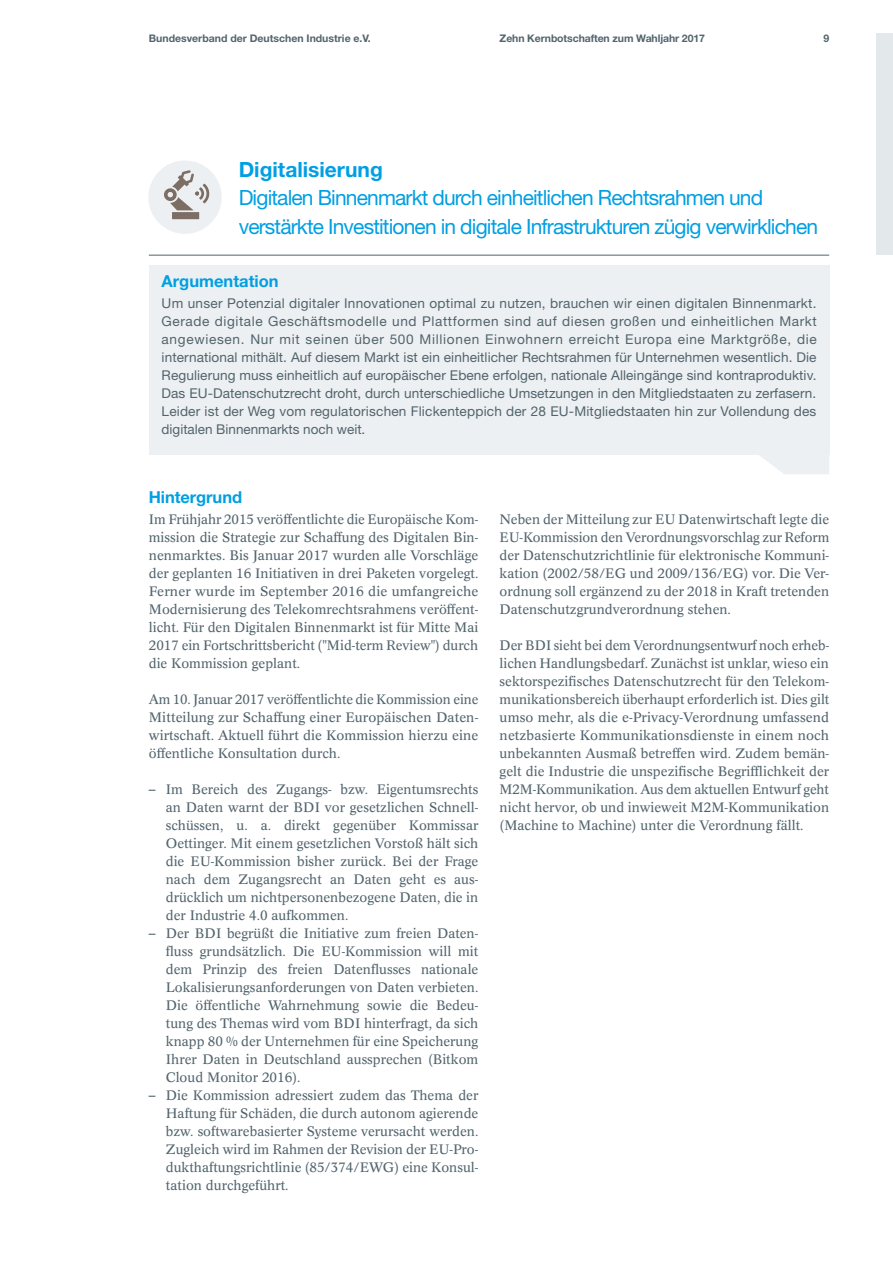
<style>
.page{position:relative;width:893px;height:1263px;background:#fff}
.page>*{position:absolute;margin:0;border:0;box-sizing:border-box;transform-origin:0 0}
.t1{font:21px/28.5px "Helvetica Neue LT Std";letter-spacing:-.04em;color:#009fe3}
.t2{font:700 21px "Helvetica Neue LT Std";color:#009fe3}
.t3{font:700 16.5px "Helvetica Neue LT Std";color:#009fe3}
.t4{font:13.5px/18px "Concorde BE";color:#52646d;text-align:justify}
.t5{font:13.5px/18px "Helvetica Neue LT Std";color:#52646d;text-align:justify}
.t6{font:700 10.5px "Helvetica Neue LT Std";color:#52646d}
.s1{font-family:"Helvetica Neue LT Std"}
</style>
<div class="page">
<div style="left:876px;top:34px;width:17px;height:221px;background:#e3e8eb"></div>
<hr style="left:149px;top:255px;width:680px;height:1px;background:#52646d">
<div style="left:149px;top:266px;width:680px;height:46px;background:#edf0f2"></div>
<div style="left:149px;top:286px;width:680px;height:169px;background:#edf0f2"></div>
<svg style="left:759px;top:455px;width:70px;height:19px"></svg>
<div style="left:148px;top:160px;width:74px;height:74px;background:#edf0f2;border-radius:50%"></div>
<svg style="left:164px;top:170px;width:45px;height:49px"></svg>
<p class="t6" style="left:149px;top:31px;width:223px">Bundesverband der Deutschen Industrie e.V.</p>
<p class="t6" style="left:500px;top:31px;width:207px">Zehn Kernbotschaften zum Wahljahr 2017</p>
<p class="t6" style="left:823px;top:31px;width:7px">9</p>
<h1 class="t2" style="left:239px;top:156px;width:146px">Digitalisierung</h1>
<h1 class="t1" style="left:239px;top:183px;width:581px">Digitalen Binnenmarkt durch einheitlichen Rechtsrahmen und verstärkte Investitionen in digitale Infrastrukturen zügig verwirklichen</h1>
<p class="t3" style="left:162px;top:271px;width:119px">Argumentation</p>
<p class="t5" style="left:162px;top:294px;width:657px">Um unser Potenzial digitaler Innovationen optimal zu nutzen, brauchen wir einen digitalen Binnenmarkt.<br>Gerade digitale Geschäftsmodelle und Plattformen sind auf diesen großen und einheitlichen Markt angewiesen. Nur mit seinen über 500 Millionen Einwohnern erreicht Europa eine Marktgröße, die international mithält. Auf diesem Markt ist ein einheitlicher Rechtsrahmen für Unternehmen wesentlich. Die Regulierung muss einheitlich auf europäischer Ebene erfolgen, nationale Alleingänge sind kontraproduktiv.<br>Das EU-Datenschutzrecht droht, durch unterschiedliche Umsetzungen in den Mitgliedstaaten zu zerfasern.<br>Leider ist der Weg vom regulatorischen Flickenteppich der 28 EU-Mitgliedstaaten hin zur Vollendung des digitalen Binnenmarkts noch weit.</p>
<p class="t3" style="left:149px;top:487px;width:95px">Hintergrund</p>
<p class="t4" style="left:149px;top:511px;width:331px">Im Frühjahr 2015 veröffentlichte die Europäische Kom&shy;mission die Strategie zur Schaffung des Digitalen Bin&shy;nenmarktes. Bis Januar 2017 wurden alle Vorschläge der geplanten 16 Initiativen in drei Paketen vorgelegt.<br>Ferner wurde im September 2016 die umfangreiche Modernisierung des Telekomrechtsrahmens veröffent&shy;licht. Für den Digitalen Binnenmarkt ist für Mitte Mai 2017 ein Fortschrittsbericht ("Mid-term Review") durch die Kommission geplant.</p>
<p class="t4" style="left:149px;top:691px;width:331px">Am 10. Januar 2017 veröffentlichte die Kommission eine Mitteilung zur Schaffung einer Europäischen Daten&shy;wirtschaft. Aktuell führt die Kommission hierzu eine öffentliche Konsultation durch.</p>
<p class="t4" style="left:166px;top:781px;width:314px;text-indent:-17px"><span class="s1">–</span> Im Bereich des Zugangs- bzw. Eigentumsrechts an Daten warnt der BDI vor gesetzlichen Schnell&shy;schüssen, u. a. direkt gegenüber Kommissar Oettinger. Mit einem gesetzlichen Vorstoß hält sich die EU-Kommission bisher zurück. Bei der Frage nach dem Zugangsrecht an Daten geht es aus&shy;drücklich um nichtpersonenbezogene Daten, die in der Industrie 4.0 aufkommen.</p>
<p class="t4" style="left:166px;top:925px;width:314px;text-indent:-17px"><span class="s1">–</span> Der BDI begrüßt die Initiative zum freien Daten&shy;fluss grundsätzlich. Die EU-Kommission will mit dem Prinzip des freien Datenflusses nationale Lokalisierungsanforderungen von Daten verbieten.<br>Die öffentliche Wahrnehmung sowie die Bedeu&shy;tung des Themas wird vom BDI hinterfragt, da sich knapp 80 % der Unternehmen für eine Speicherung Ihrer Daten in Deutschland aussprechen (Bitkom Cloud Monitor 2016).</p>
<p class="t4" style="left:166px;top:1087px;width:314px;text-indent:-17px"><span class="s1">–</span> Die Kommission adressiert zudem das Thema der Haftung für Schäden, die durch autonom agierende bzw. softwarebasierter Systeme verursacht werden.<br>Zugleich wird im Rahmen der Revision der EU-Pro&shy;dukthaftungsrichtlinie (85/374/EWG) eine Konsul&shy;tation durchgeführt.</p>
<p class="t4" style="left:500px;top:510px;width:331px">Neben der Mitteilung zur EU Datenwirtschaft legte die EU-Kommission den Verordnungsvorschlag zur Reform der Datenschutzrichtlinie für elektronische Kommuni&shy;kation (2002/58/EG und 2009/136/EG) vor. Die Ver&shy;ordnung soll ergänzend zu der 2018 in Kraft tretenden Datenschutzgrundverordnung stehen.</p>
<p class="t4" style="left:500px;top:637px;width:331px">Der BDI sieht bei dem Verordnungsentwurf noch erheb&shy;lichen Handlungsbedarf. Zunächst ist unklar, wieso ein sektorspezifisches Datenschutzrecht für den Telekom&shy;munikationsbereich überhaupt erforderlich ist. Dies gilt umso mehr, als die e-Privacy-Verordnung umfassend netzbasierte Kommunikationsdienste in einem noch unbekannten Ausmaß betreffen wird. Zudem bemän&shy;gelt die Industrie die unspezifische Begrifflichkeit der M2M-Kommunikation. Aus dem aktuellen Entwurf geht nicht hervor, ob und inwieweit M2M-Kommunikation (Machine to Machine) unter die Verordnung fällt.</p>
</div>
